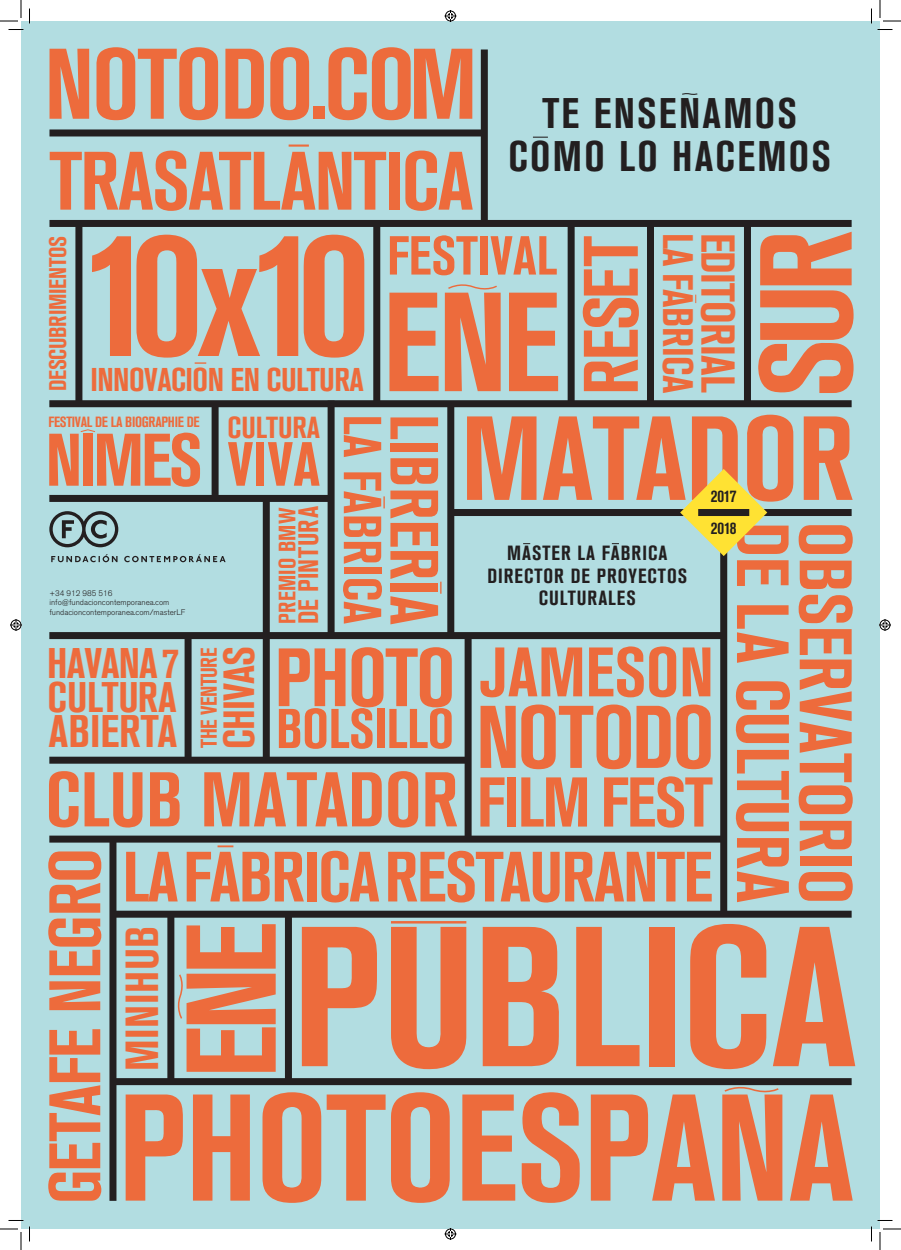
<style>
.page{position:relative;width:901px;height:1250px;background:#fff}
.page>*{position:absolute;margin:0;border:0;box-sizing:border-box;transform-origin:0 0}
.t1{font:700 condensed 197.2px "Akzidenz Grotesk BQ";letter-spacing:-.005em;color:#ed6b3c}
.t2{font:700 condensed 179.9px "Akzidenz Grotesk BQ";color:#ed6b3c}
.t3{font:700 condensed 150.2px "Akzidenz Grotesk BQ";letter-spacing:-.01em;color:#ed6b3c}
.t4{font:700 condensed 139.5px "Akzidenz Grotesk BQ";color:#ed6b3c}
.t5{font:700 condensed 129.5px "Akzidenz Grotesk BQ";color:#ed6b3c}
.t6{font:700 condensed 126.2px "Akzidenz Grotesk BQ";color:#ed6b3c}
.t7{font:700 condensed 118.2px "Akzidenz Grotesk BQ";letter-spacing:-.005em;color:#ed6b3c}
.t8{font:700 condensed 99.1px "Akzidenz Grotesk BQ";letter-spacing:-.02em;color:#ed6b3c}
.t9{font:700 condensed 87.9px "Akzidenz Grotesk BQ";letter-spacing:-.02em;color:#ed6b3c}
.t10{font:700 condensed 81.9px "Akzidenz Grotesk BQ";letter-spacing:-.02em;color:#ed6b3c}
.t11{font:700 condensed 81.7px "Akzidenz Grotesk BQ";letter-spacing:-.02em;color:#ed6b3c}
.t12{font:700 condensed 76.6px "Akzidenz Grotesk BQ";color:#ed6b3c}
.t13{font:700 condensed 76.4px "Akzidenz Grotesk BQ";letter-spacing:-.025em;color:#ed6b3c}
.t14{font:700 condensed 73.6px "Akzidenz Grotesk BQ";letter-spacing:-.04em;color:#ed6b3c}
.t15{font:700 condensed 73.5px "Akzidenz Grotesk BQ";letter-spacing:-.005em;color:#ed6b3c}
.t16{font:700 condensed 72.1px "Akzidenz Grotesk BQ";letter-spacing:-.015em;color:#ed6b3c}
.t17{font:700 condensed 70.3px "Akzidenz Grotesk BQ";letter-spacing:-.02em;color:#ed6b3c}
.t18{font:700 condensed 69.2px "Akzidenz Grotesk BQ";color:#ed6b3c}
.t19{font:700 condensed 67.5px "Akzidenz Grotesk BQ";color:#ed6b3c}
.t20{font:700 condensed 61.7px "Akzidenz Grotesk BQ";color:#ed6b3c}
.t21{font:700 condensed 55.4px "Akzidenz Grotesk BQ";letter-spacing:-.005em;color:#ed6b3c}
.t22{font:700 condensed 54.3px "Akzidenz Grotesk BQ";color:#ed6b3c}
.t23{font:700 condensed 53px "Akzidenz Grotesk BQ";color:#ed6b3c}
.t24{font:700 condensed 47.1px "Akzidenz Grotesk BQ";letter-spacing:-.015em;color:#ed6b3c}
.t25{font:700 condensed 46px "Akzidenz Grotesk BQ";letter-spacing:.015em;color:#ed6b3c}
.t26{font:700 condensed 45.2px "Akzidenz Grotesk BQ";color:#ed6b3c}
.t27{font:700 condensed 43.3px "Akzidenz Grotesk BQ";letter-spacing:-.02em;color:#ed6b3c}
.t28{font:700 condensed 42.4px "Akzidenz Grotesk BQ";letter-spacing:.055em;color:#231f20}
.t29{font:700 condensed 42.4px "Akzidenz Grotesk BQ";letter-spacing:-.02em;color:#ed6b3c}
.t30{font:700 condensed 42.4px "Akzidenz Grotesk BQ";color:#ed6b3c}
.t31{font:700 condensed 42.2px "Akzidenz Grotesk BQ";letter-spacing:-.01em;color:#ed6b3c}
.t32{font:700 condensed 32.7px "Akzidenz Grotesk BQ";letter-spacing:-.015em;color:#ed6b3c}
.t33{font:700 condensed 30.2px "Akzidenz Grotesk BQ";color:#ed6b3c}
.t34{font:700 condensed 27.9px "Akzidenz Grotesk BQ";letter-spacing:.01em;color:#ed6b3c}
.t35{font:700 condensed 23.9px "Akzidenz Grotesk BQ";letter-spacing:-.01em;color:#ed6b3c}
.t36{font:700 condensed 23.5px "Akzidenz Grotesk BQ";letter-spacing:.01em;color:#ed6b3c}
.t37{font:700 condensed 22.6px "Akzidenz Grotesk BQ";letter-spacing:-.02em;color:#ed6b3c}
.t38{font:700 condensed 20.4px/22.3px "Akzidenz Grotesk BQ";letter-spacing:.05em;color:#231f20;text-align:center}
.t39{font:700 condensed 17px "Akzidenz Grotesk BQ";letter-spacing:-.02em;color:#231f20}
.t40{font:700 condensed 14.7px "Akzidenz Grotesk BQ";letter-spacing:-.02em;color:#ed6b3c}
.t41{font:300 8px "Akzidenz Grotesk BQ";color:#231f20}
.s1{font-size:169.9px}
.s2{font-size:73.1px}
.s3{font-size:69.6px}
</style>
<div class="page">
<div style="left:21px;top:21px;width:859px;height:1208px;background:#b2dde1"></div>
<div style="left:49px;top:835px;width:675px;height:7px;background:#231f20"></div>
<div style="left:447px;top:404px;width:7px;height:231px;background:#231f20"></div>
<div style="left:720px;top:511px;width:7px;height:401px;background:#231f20"></div>
<div style="left:450px;top:509px;width:402px;height:7px;background:#231f20"></div>
<div style="left:49px;top:632px;width:675px;height:7px;background:#231f20"></div>
<div style="left:49px;top:129px;width:435px;height:7px;background:#231f20"></div>
<div style="left:647px;top:223px;width:7px;height:181px;background:#231f20"></div>
<div style="left:568px;top:223px;width:7px;height:181px;background:#231f20"></div>
<div style="left:481px;top:49px;width:7px;height:174px;background:#231f20"></div>
<div style="left:373px;top:223px;width:7px;height:181px;background:#231f20"></div>
<div style="left:328px;top:400px;width:7px;height:235px;background:#231f20"></div>
<div style="left:49px;top:400px;width:803px;height:7px;background:#231f20"></div>
<div style="left:212px;top:404px;width:7px;height:91px;background:#231f20"></div>
<div style="left:263px;top:500px;width:7px;height:260px;background:#231f20"></div>
<div style="left:49px;top:495px;width:282px;height:7px;background:#231f20"></div>
<div style="left:465px;top:635px;width:7px;height:204px;background:#231f20"></div>
<div style="left:744px;top:223px;width:7px;height:181px;background:#231f20"></div>
<div style="left:75px;top:223px;width:7px;height:181px;background:#231f20"></div>
<div style="left:49px;top:756px;width:421px;height:7px;background:#231f20"></div>
<div style="left:185px;top:635px;width:7px;height:125px;background:#231f20"></div>
<div style="left:115px;top:1078px;width:737px;height:7px;background:#231f20"></div>
<div style="left:113px;top:910px;width:739px;height:7px;background:#231f20"></div>
<div style="left:109px;top:839px;width:7px;height:361px;background:#231f20"></div>
<div style="left:285px;top:914px;width:7px;height:167px;background:#231f20"></div>
<div style="left:167px;top:914px;width:7px;height:167px;background:#231f20"></div>
<div style="left:49px;top:220px;width:803px;height:7px;background:#231f20"></div>
<svg style="left:195px;top:362px;width:11px;height:2px"></svg>
<svg style="left:448px;top:284px;width:49px;height:6px"></svg>
<hr style="left:289px;top:144px;width:20px;height:3px;background:#ed6b3c">
<svg style="left:383px;top:496px;width:2px;height:12px"></svg>
<svg style="left:440px;top:581px;width:1px;height:13px"></svg>
<svg style="left:80px;top:429px;width:15px;height:3px"></svg>
<svg style="left:177px;top:974px;width:6px;height:45px"></svg>
<svg style="left:723px;top:1085px;width:57px;height:8px"></svg>
<svg style="left:218px;top:845px;width:15px;height:2px"></svg>
<hr style="left:391px;top:921px;width:75px;height:2px;background:#ed6b3c">
<svg style="left:49px;top:511px;width:69px;height:36px"></svg>
<svg style="left:51px;top:554px;width:175px;height:8px"></svg>
<svg style="left:533px;top:137px;width:15px;height:1px"></svg>
<svg style="left:682px;top:93px;width:16px;height:2px"></svg>
<svg style="left:680px;top:469px;width:87px;height:87px"></svg>
<div style="left:698px;top:509px;width:51px;height:7px;background:#231f20"></div>
<svg style="left:0;top:0;width:30px;height:30px"></svg>
<svg style="left:0;top:1220px;width:30px;height:30px"></svg>
<svg style="left:871px;top:0;width:30px;height:30px"></svg>
<svg style="left:871px;top:1220px;width:30px;height:30px"></svg>
<svg style="left:444px;top:10px;width:12px;height:12px"></svg>
<svg style="left:444px;top:1228px;width:12px;height:12px"></svg>
<svg style="left:10px;top:619px;width:12px;height:12px"></svg>
<svg style="left:879px;top:619px;width:12px;height:12px"></svg>
<p class="t8" style="left:45px;top:28px;width:434px">NOTODO.COM</p>
<p class="t10" style="left:50px;top:134px;width:425px">TRASATLANTICA</p>
<p class="t28" style="left:542px;top:89px;width:256px">TE ENSENAMOS</p>
<p class="t28" style="left:508px;top:132px;width:324px">COMO LO HACEMOS</p>
<p class="t35" style="left:44px;top:391px;width:157px;rotate:-90deg">DESCUBRIMIENTOS</p>
<p class="t2" style="left:83px;top:191px;width:288px">10<span class="s1">x</span>10</p>
<p class="t32" style="left:90px;top:360px;width:275px">INNOVACION EN CULTURA</p>
<p class="t22" style="left:387px;top:225px;width:171px">FESTIVAL</p>
<p class="t4" style="left:382px;top:263px;width:179px">ENE</p>
<p class="t13" style="left:568px;top:395px;width:160px;rotate:-90deg">RESET</p>
<p class="t31" style="left:702px;top:233px;width:162px;rotate:90deg">LA FABRICA</p>
<p class="t24" style="left:745px;top:232px;width:162px;rotate:90deg">EDITORIAL</p>
<p class="t5" style="left:733px;top:398px;width:170px;rotate:-90deg">SUR</p>
<p class="t7" style="left:461px;top:391px;width:395px">MATADOR</p>
<p class="t40" style="left:49px;top:413px;width:153px">FESTIVAL DE LA BIOGRAPHIE DE</p>
<p class="t23" style="left:392px;top:414px;width:211px;rotate:90deg">LA FABRICA</p>
<p class="t19" style="left:452px;top:414px;width:212px;rotate:90deg">LIBRERIA</p>
<p class="t33" style="left:228px;top:410px;width:94px">CULTURA</p>
<p class="t20" style="left:228px;top:429px;width:94px">VIVA</p>
<p class="t14" style="left:46px;top:418px;width:158px">NIMES</p>
<p class="t39" style="left:711px;top:487px;width:27px">2017</p>
<p class="t39" style="left:711px;top:518px;width:27px">2018</p>
<p class="t36" style="left:274px;top:624px;width:118px;rotate:-90deg">PREMIO BMW</p>
<p class="t34" style="left:293px;top:624px;width:119px;rotate:-90deg">DE PINTURA</p>
<p class="t15" style="left:804px;top:522px;width:382px;rotate:90deg"><span class="s2">DE LA</span> CULTURA</p>
<p class="t15" style="left:867px;top:522px;width:383px;rotate:90deg">OBSERVATORIO</p>
<p class="t38" style="left:507px;top:542px;width:162px">MASTER LA FABRICA</p>
<p class="t38" style="left:487px;top:564px;width:201px">DIRECTOR DE PROYECTOS<br>CULTURALES</p>
<p class="t41" style="left:49px;top:588px;width:65px">+34 912 985 516</p>
<p class="t41" style="left:49px;top:598px;width:122px">info@fundacioncontemporanea.com</p>
<p class="t41" style="left:49px;top:608px;width:138px">fundacioncontemporanea.com/masterLF</p>
<p class="t18" style="left:480px;top:632px;width:235px">JAMESON</p>
<p class="t11" style="left:275px;top:631px;width:182px">PHOTO</p>
<p class="t37" style="left:196px;top:748px;width:102px;rotate:-90deg">THE VENTURE</p>
<p class="t27" style="left:214px;top:749px;width:104px;rotate:-90deg">CHIVAS</p>
<p class="t29" style="left:47px;top:639px;width:133px">HAVANA 7</p>
<p class="t30" style="left:48px;top:673px;width:131px">CULTURA</p>
<p class="t26" style="left:49px;top:705px;width:130px">ABIERTA</p>
<p class="t9" style="left:476px;top:687px;width:240px">NOTODO</p>
<p class="t21" style="left:276px;top:697px;width:180px">BOLSILLO</p>
<p class="t12" style="left:46px;top:756px;width:668px">CLUB MATADOR <span class="s3">FILM FEST</span></p>
<p class="t17" style="left:123px;top:837px;width:592px">LA FABRICA RESTAURANTE</p>
<p class="t16" style="left:34px;top:1203px;width:357px;rotate:-90deg">GETAFE NEGRO</p>
<p class="t1" style="left:292px;top:885px;width:567px">PUBLICA</p>
<p class="t6" style="left:160px;top:1078px;width:157px;rotate:-90deg">ENE</p>
<p class="t25" style="left:116px;top:1070px;width:147px;rotate:-90deg">MINIHUB</p>
<p class="t3" style="left:118px;top:1062px;width:737px">PHOTOESPANA</p>
</div>
